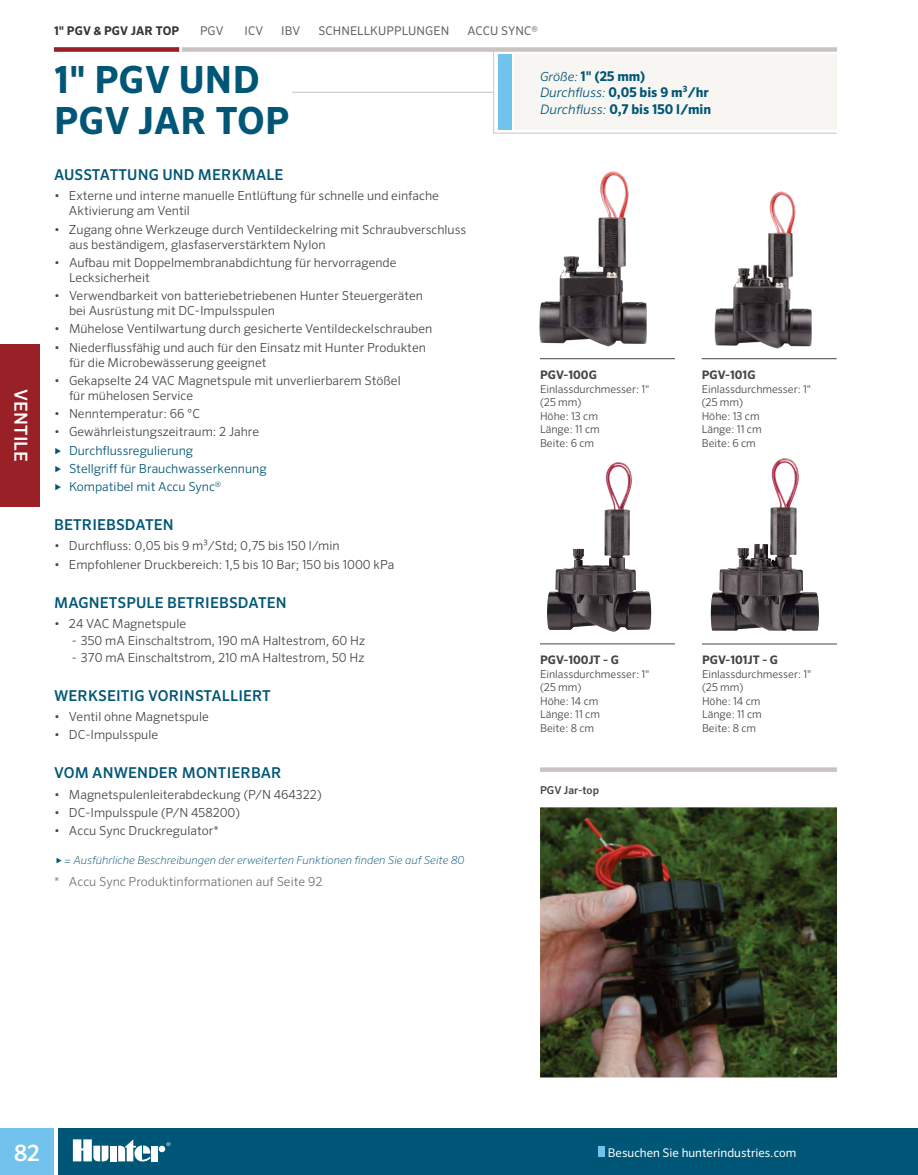
<style>
.page{position:relative;width:918px;height:1175px;background:#fff}
.page>*{position:absolute;margin:0;border:0;box-sizing:border-box;transform-origin:0 0}
.t1{font:700 37.5px/40.5px "Sero Pro";letter-spacing:.01em;color:#005676}
.t2{font:500 22.5px "Sero Pro";color:#fff}
.t3{font:500 18px "Sero Pro";letter-spacing:.01em;color:#fff}
.t4{font:500 15px "Sero Pro";letter-spacing:.01em;color:#005676}
.t5{font:700 13.5px/16.5px "Sero Pro";color:#005676}
.t6{font:300 12.45px/15px "Sero Pro";color:#454545}
.t7{font:300 12.45px/18.3px "Sero Pro";color:#005676}
.t8{font:300 12.45px "Sero Pro";color:#727273}
.t9{font:12px "Sero Pro";letter-spacing:.01em;color:#5e5e5f}
.t10{font:12px "Sero Pro";color:#fff}
.t11{font:700 12px "Sero Pro";letter-spacing:.01em;color:#363636}
.t12{font:700 11.7px "Sero Pro";color:#454545}
.t13{font:italic 200 10.95px "Sero Pro";color:#005676}
.t14{font:300 10.8px/13.5px "Sero Pro";color:#454545}
.t15{font:500 10.8px "Sero Pro";color:#454545}
.s1{font-weight:300;font-style:italic;font-size:12.45px}
.s2{font-weight:300;font-style:italic;font-size:12.75px}
.s3{font-weight:300;font-style:italic;font-size:13.05px}
</style>
<div class="page">
<div style="left:58px;top:1127px;width:860px;height:47px;background:#005676"></div>
<div style="left:0;top:1127px;width:54px;height:47px;background:#71c3ed"></div>
<svg style="left:166px;top:1142px;width:4px;height:4px"></svg>
<div style="left:110px;top:1145px;width:7px;height:16px;background:#fff"></div>
<div style="left:159px;top:1145px;width:6px;height:7px;background:#fff;border-radius:50%"></div>
<div style="left:151px;top:1145px;width:7px;height:16px;background:#fff"></div>
<svg style="left:118px;top:1139px;width:33px;height:22px"></svg>
<svg style="left:73px;top:1139px;width:35px;height:22px"></svg>
<div style="left:54px;top:47px;width:783px;height:5px;background:#c9c4c2"></div>
<hr style="left:54px;top:92px;width:439px;height:1px;background:#c9c4c2">
<svg style="left:493px;top:51px;width:344px;height:83px"></svg>
<div style="left:498px;top:54px;width:13px;height:76px;background:#71c3ed"></div>
<div style="left:599px;top:1146px;width:6px;height:10px;background:#71c3ed"></div>
<div style="left:0;top:344px;width:40px;height:162px;background:#9a2027"></div>
<hr style="left:540px;top:358px;width:135px;height:1px;background:#454545">
<hr style="left:702px;top:358px;width:135px;height:1px;background:#454545">
<div style="left:54px;top:61px;width:238px;height:72px;background:#fff"></div>
<hr style="left:540px;top:643px;width:135px;height:1px;background:#454545">
<hr style="left:702px;top:643px;width:135px;height:1px;background:#454545">
<div style="left:540px;top:767px;width:297px;height:5px;background:#c9c4c2"></div>
<img style="left:539px;top:171px;width:121px;height:189px">
<img style="left:540px;top:807px;width:297px;height:270px">
<img style="left:714px;top:191px;width:98px;height:158px">
<div style="left:54px;top:47px;width:125px;height:5px;background:#9a2027"></div>
<svg style="left:179px;top:47px;width:3px;height:5px"></svg>
<img style="left:547px;top:464px;width:104px;height:168px">
<img style="left:711px;top:458px;width:108px;height:172px">
<p class="t11" style="left:54px;top:23px;width:127px">1" PGV &amp; PGV JAR TOP</p>
<p class="t9" style="left:200px;top:23px;width:25px">PGV</p>
<p class="t9" style="left:244px;top:23px;width:20px">ICV</p>
<p class="t9" style="left:281px;top:23px;width:20px">IBV</p>
<p class="t9" style="left:318px;top:23px;width:132px">SCHNELLKUPPLUNGEN</p>
<p class="t9" style="left:467px;top:23px;width:72px">ACCU SYNC®</p>
<h3 class="t3" style="left:32px;top:389px;width:74px;rotate:90deg">VENTILE</h3>
<h1 class="t1" style="left:54px;top:60px;width:237px">1" PGV UND<br>PGV JAR TOP</h1>
<p class="t4" style="left:54px;top:166px;width:231px">AUSSTATTUNG UND MERKMALE</p>
<p class="t6" style="left:69px;top:188px;width:371px;text-indent:-15px">• Externe und interne manuelle Entlüftung für schnelle und einfache<br>Aktivierung am Ventil</p>
<p class="t6" style="left:69px;top:221px;width:399px;text-indent:-15px">• Zugang ohne Werkzeuge durch Ventildeckelring mit Schraubverschluss aus beständigem, glasfaserverstärktem Nylon</p>
<p class="t6" style="left:69px;top:255px;width:329px;text-indent:-15px">• Aufbau mit Doppelmembranabdichtung für hervorragende<br>Lecksicherheit</p>
<p class="t6" style="left:69px;top:288px;width:356px;text-indent:-15px">• Verwendbarkeit von batteriebetriebenen Hunter Steuergeräten bei Ausrüstung mit DC-Impulsspulen</p>
<p class="t6" style="left:54px;top:321px;width:380px">• Mühelose Ventilwartung durch gesicherte Ventildeckelschrauben</p>
<p class="t6" style="left:69px;top:339px;width:358px;text-indent:-15px">• Niederflussfähig und auch für den Einsatz mit Hunter Produkten für die Microbewässerung geeignet</p>
<p class="t6" style="left:69px;top:373px;width:333px;text-indent:-15px">• Gekapselte 24 VAC Magnetspule mit unverlierbarem Stößel für mühelosen Service</p>
<p class="t6" style="left:54px;top:406px;width:148px">• Nenntemperatur: 66 °C</p>
<p class="t6" style="left:54px;top:424px;width:207px">• Gewährleistungszeitraum: 2 Jahre</p>
<p class="t7" style="left:54px;top:441px;width:214px">► Durchflussregulierung<br>► Stellgriff für Brauchwasserkennung ► Kompatibel mit Accu Sync<sup>®</sup></p>
<p class="t4" style="left:54px;top:515px;width:121px">BETRIEBSDATEN</p>
<p class="t6" style="left:54px;top:538px;width:287px">• Durchfluss: 0,05 bis 9 m³/Std; 0,75 bis 150 l/min</p>
<p class="t6" style="left:54px;top:556px;width:342px">• Empfohlener Druckbereich: 1,5 bis 10 Bar; 150 bis 1000 kPa</p>
<p class="t4" style="left:54px;top:593px;width:234px">MAGNETSPULE BETRIEBSDATEN</p>
<p class="t6" style="left:54px;top:616px;width:134px">• 24 VAC Magnetspule</p>
<p class="t6" style="left:72px;top:633px;width:295px">- 350 mA Einschaltstrom, 190 mA Haltestrom, 60 Hz</p>
<p class="t6" style="left:72px;top:649px;width:294px">- 370 mA Einschaltstrom, 210 mA Haltestrom, 50 Hz</p>
<p class="t4" style="left:54px;top:686px;width:218px">WERKSEITIG VORINSTALLIERT</p>
<p class="t6" style="left:54px;top:709px;width:156px">• Ventil ohne Magnetspule</p>
<p class="t6" style="left:54px;top:727px;width:106px">• DC-Impulsspule</p>
<p class="t4" style="left:54px;top:763px;width:229px">VOM ANWENDER MONTIERBAR</p>
<p class="t6" style="left:54px;top:786px;width:269px">• Magnetspulenleiterabdeckung (P/N 464322)</p>
<p class="t6" style="left:54px;top:804px;width:188px">• DC-Impulsspule (P/N 458200)</p>
<p class="t6" style="left:54px;top:823px;width:166px">• Accu Sync Druckregulator*</p>
<p class="t13" style="left:56px;top:853px;width:410px">► = Ausführliche Beschreibungen der erweiterten Funktionen finden Sie auf Seite 80</p>
<p class="t8" style="left:54px;top:873px;width:270px">* Accu Sync Produktinformationen auf Seite 92</p>
<p class="t5" style="left:540px;top:68px;width:173px"><span class="s1">Größe</span><span class="s2">:</span> 1" (25 mm)<br><span class="s3">Durchfluss</span><span class="s2">:</span> 0,05 bis 9 m³/hr<br><span class="s3">Durchfluss:</span> 0,7 bis 150 l/min</p>
<p class="t12" style="left:540px;top:368px;width:58px">PGV-100G</p>
<p class="t14" style="left:540px;top:382px;width:111px">Einlassdurchmesser: 1" (25 mm)<br>Höhe: 13 cm<br>Länge: 11 cm<br>Beite: 6 cm</p>
<p class="t12" style="left:702px;top:368px;width:56px">PGV-101G</p>
<p class="t14" style="left:702px;top:382px;width:111px">Einlassdurchmesser: 1" (25 mm)<br>Höhe: 13 cm<br>Länge: 11 cm<br>Beite: 6 cm</p>
<p class="t12" style="left:540px;top:653px;width:81px">PGV-100JT - G</p>
<p class="t14" style="left:540px;top:667px;width:111px">Einlassdurchmesser: 1" (25 mm)<br>Höhe: 14 cm<br>Länge: 11 cm<br>Beite: 8 cm</p>
<p class="t15" style="left:540px;top:783px;width:61px">PGV Jar-top</p>
<p class="t12" style="left:702px;top:653px;width:78px">PGV-101JT - G</p>
<p class="t14" style="left:702px;top:667px;width:111px">Einlassdurchmesser: 1" (25 mm)<br>Höhe: 14 cm<br>Länge: 11 cm<br>Beite: 8 cm</p>
<h2 class="t2" style="left:14px;top:1139px;width:27px">82</h2>
<p class="t10" style="left:608px;top:1145px;width:190px">Besuchen Sie hunterindustries.com</p>
</div>
